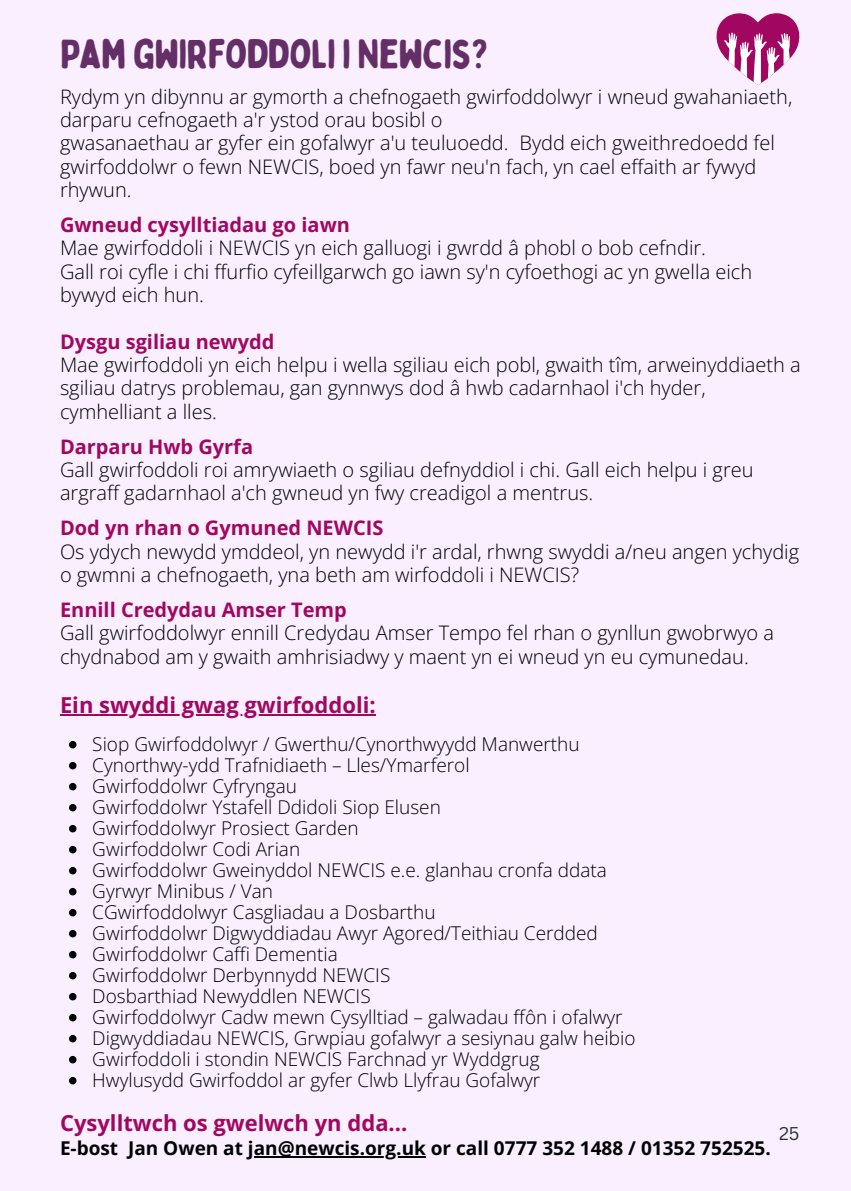
<style>
.page{position:relative;width:851px;height:1191px;background:#fff}
.page>*{position:absolute;margin:0;border:0;box-sizing:border-box;transform-origin:0 0}
.t1{font:40.8px "Bobby Jones Soft";letter-spacing:-.025em;color:#642f67}
.t2{font:700 22px "Open Sans";color:#a10761}
.t3{font:300 20px/23.4px "Open Sans";color:#000}
.t4{font:300 19px "Open Sans";color:#000}
.t5{font:700 19px "Open Sans";color:#000}
.t6{font:18px "Canva Sans";color:#2e2f32}
.s1{font-weight:700;color:#a10761}
</style>
<div class="page">
<div style="left:0;top:0;width:850px;height:1191px;background:#faefff"></div>
<hr style="left:60px;top:715px;width:316px;height:1px;background:#a10761">
<svg style="left:716px;top:13px;width:84px;height:72px"></svg>
<svg style="left:69px;top:741px;width:7px;height:7px"></svg>
<svg style="left:69px;top:762px;width:7px;height:7px"></svg>
<svg style="left:69px;top:783px;width:7px;height:7px"></svg>
<svg style="left:69px;top:804px;width:7px;height:7px"></svg>
<svg style="left:69px;top:825px;width:7px;height:7px"></svg>
<svg style="left:69px;top:846px;width:7px;height:7px"></svg>
<svg style="left:69px;top:867px;width:7px;height:7px"></svg>
<svg style="left:69px;top:888px;width:7px;height:7px"></svg>
<svg style="left:69px;top:909px;width:7px;height:7px"></svg>
<svg style="left:69px;top:930px;width:7px;height:7px"></svg>
<svg style="left:69px;top:951px;width:7px;height:7px"></svg>
<svg style="left:69px;top:972px;width:7px;height:7px"></svg>
<svg style="left:69px;top:993px;width:7px;height:7px"></svg>
<svg style="left:69px;top:1014px;width:7px;height:7px"></svg>
<svg style="left:69px;top:1035px;width:7px;height:7px"></svg>
<svg style="left:69px;top:1056px;width:7px;height:7px"></svg>
<svg style="left:69px;top:1077px;width:7px;height:7px"></svg>
<hr style="left:248px;top:1156px;width:178px;height:2px;background:#000">
<h3 class="t1" style="left:60px;top:29px;width:431px">PAM GWIRFODDOLI I NEWCIS?</h3>
<h1 class="t3" style="left:60px;top:84px;width:733px">Rydym yn dibynnu ar gymorth a chefnogaeth gwirfoddolwyr i wneud gwahaniaeth, darparu cefnogaeth a'r ystod orau bosibl o<br>gwasanaethau ar gyfer ein gofalwyr a'u teuluoedd. Bydd eich gweithredoedd fel gwirfoddolwr o fewn NEWCIS, boed yn fawr neu'n fach, yn cael effaith ar fywyd rhywun.</h1>
<p class="t3" style="left:60px;top:213px;width:693px"><span class="s1">Gwneud cysylltiadau go iawn<br></span>Mae gwirfoddoli i NEWCIS yn eich galluogi i gwrdd â phobl o bob cefndir.<br>Gall roi cyfle i chi ffurfio cyfeillgarwch go iawn sy'n cyfoethogi ac yn gwella eich bywyd eich hun.</p>
<h3 class="t3" style="left:60px;top:329px;width:742px"><span class="s1">Dysgu sgiliau newydd<br></span>Mae gwirfoddoli yn eich helpu i wella sgiliau eich pobl, gwaith tîm, arweinyddiaeth a sgiliau datrys problemau, gan gynnwys dod â hwb cadarnhaol i'ch hyder, cymhelliant a lles.</h3>
<h3 class="t3" style="left:60px;top:434px;width:695px"><span class="s1">Darparu Hwb Gyrfa<br></span>Gall gwirfoddoli roi amrywiaeth o sgiliau defnyddiol i chi. Gall eich helpu i greu argraff gadarnhaol a'ch gwneud yn fwy creadigol a mentrus.</h3>
<h3 class="t3" style="left:60px;top:516px;width:740px"><span class="s1">Dod yn rhan o Gymuned NEWCIS<br></span>Os ydych newydd ymddeol, yn newydd i'r ardal, rhwng swyddi a/neu angen ychydig o gwmni a chefnogaeth, yna beth am wirfoddoli i NEWCIS?</h3>
<h3 class="t3" style="left:60px;top:598px;width:715px"><span class="s1">Ennill Credydau Amser Temp<br></span>Gall gwirfoddolwyr ennill Credydau Amser Tempo fel rhan o gynllun gwobrwyo a chydnabod am y gwaith amhrisiadwy y maent yn ei wneud yn eu cymunedau.</h3>
<h3 class="t2" style="left:60px;top:689px;width:317px">Ein swyddi gwag gwirfoddoli:</h3>
<h2 class="t4" style="left:92px;top:731px;width:489px">Siop Gwirfoddolwyr / Gwerthu/Cynorthwyydd Manwerthu</h2>
<p class="t4" style="left:92px;top:752px;width:379px">Cynorthwy-ydd Trafnidiaeth – Lles/Ymarferol</p>
<p class="t4" style="left:92px;top:773px;width:206px">Gwirfoddolwr Cyfryngau</p>
<p class="t4" style="left:92px;top:794px;width:350px">Gwirfoddolwr Ystafell Ddidoli Siop Elusen</p>
<p class="t4" style="left:92px;top:815px;width:268px">Gwirfoddolwyr Prosiect Garden</p>
<p class="t4" style="left:92px;top:836px;width:209px">Gwirfoddolwr Codi Arian</p>
<p class="t4" style="left:92px;top:857px;width:516px">Gwirfoddolwr Gweinyddol NEWCIS e.e. glanhau cronfa ddata</p>
<p class="t4" style="left:92px;top:878px;width:182px">Gyrwyr Minibus / Van</p>
<p class="t4" style="left:92px;top:899px;width:345px">CGwirfoddolwyr Casgliadau a Dosbarthu</p>
<p class="t4" style="left:92px;top:920px;width:507px">Gwirfoddolwr Digwyddiadau Awyr Agored/Teithiau Cerdded</p>
<p class="t4" style="left:92px;top:941px;width:247px">Gwirfoddolwr Caffi Dementia</p>
<p class="t4" style="left:92px;top:962px;width:299px">Gwirfoddolwr Derbynnydd NEWCIS</p>
<p class="t4" style="left:92px;top:983px;width:280px">Dosbarthiad Newyddlen NEWCIS</p>
<p class="t4" style="left:92px;top:1004px;width:531px">Gwirfoddolwyr Cadw mewn Cysylltiad – galwadau ffôn i ofalwyr</p>
<p class="t4" style="left:92px;top:1025px;width:544px">Digwyddiadau NEWCIS, Grwpiau gofalwyr a sesiynau galw heibio</p>
<p class="t4" style="left:92px;top:1046px;width:448px">Gwirfoddoli i stondin NEWCIS Farchnad yr Wyddgrug</p>
<p class="t4" style="left:92px;top:1067px;width:449px">Hwylusydd Gwirfoddol ar gyfer Clwb Llyfrau Gofalwyr</p>
<p class="t2" style="left:60px;top:1107px;width:349px">Cysylltwch os gwelwch yn dda...</p>
<p class="t5" style="left:60px;top:1135px;width:712px">E-bost Jan Owen at jan@newcis.org.uk or call 0777 352 1488 / 01352 752525.</p>
<p class="t6" style="left:779px;top:1121px;width:22px">25</p>
</div>
